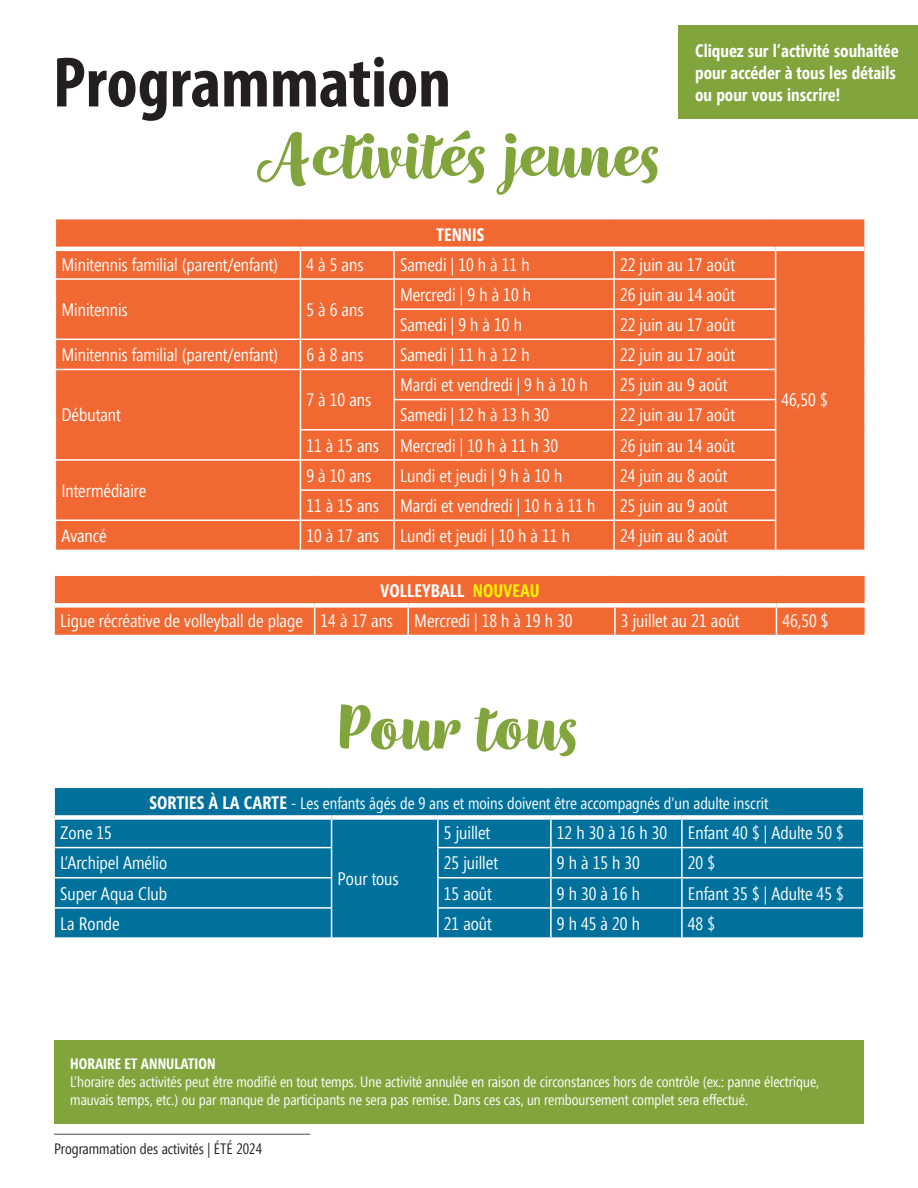
<style>
.page{position:relative;width:918px;height:1188px;background:#fff}
.page>*{position:absolute;margin:0;border:0;box-sizing:border-box;transform-origin:0 0}
.t1{font:700 72px "Wreath";color:#81a43d}
.t2{font:72px "Myriad Variable Concept";color:#231f20}
.t3{font:18px "Segoe Condensed";color:#fff}
.t4{font:700 18px/21.6px "Segoe Condensed";color:#fff}
.t5{font:16.5px "Segoe Condensed";color:#fff}
.t6{font:15px/18px "Segoe Condensed";color:#fff}
.t7{font:15px "Segoe Condensed";color:#231f20}
.t8{font:700 15px "Segoe Condensed";color:#fff}
.s1{color:#fff101}
.s2{font-weight:700;font-size:18px}
</style>
<div class="page">
<hr style="left:54px;top:1134px;width:256px;height:1px;background:#4b4c4d">
<div style="left:679px;top:26px;width:239px;height:93px;background:#81a43d"></div>
<div style="left:54px;top:1040px;width:810px;height:83px;background:#81a43d"></div>
<div style="left:56px;top:219px;width:808px;height:331px;background:#f26832"></div>
<svg style="left:56px;top:251px;width:720px;height:299px;background:#f26e3b"></svg>
<hr style="left:56px;top:247px;width:244px;height:4px;background:#fff">
<hr style="left:300px;top:247px;width:94px;height:4px;background:#fff">
<hr style="left:394px;top:247px;width:220px;height:4px;background:#fff">
<hr style="left:614px;top:247px;width:162px;height:4px;background:#fff">
<hr style="left:776px;top:247px;width:88px;height:4px;background:#fff">
<div style="left:55px;top:788px;width:808px;height:149px;background:#00719c"></div>
<hr style="left:53px;top:847px;width:279px;height:1px;background:#fff">
<hr style="left:53px;top:877px;width:279px;height:2px;background:#fff">
<hr style="left:53px;top:907px;width:279px;height:2px;background:#fff">
<hr style="left:437px;top:820px;width:2px;height:27px;background:#fff">
<hr style="left:550px;top:820px;width:2px;height:27px;background:#fff">
<hr style="left:681px;top:820px;width:2px;height:27px;background:#fff">
<hr style="left:437px;top:847px;width:114px;height:1px;background:#fff">
<hr style="left:437px;top:848px;width:2px;height:29px;background:#fff">
<hr style="left:551px;top:847px;width:131px;height:1px;background:#fff">
<hr style="left:550px;top:848px;width:2px;height:29px;background:#fff">
<hr style="left:682px;top:847px;width:183px;height:1px;background:#fff">
<hr style="left:681px;top:848px;width:2px;height:29px;background:#fff">
<hr style="left:437px;top:877px;width:114px;height:2px;background:#fff">
<hr style="left:437px;top:879px;width:2px;height:28px;background:#fff">
<hr style="left:551px;top:877px;width:131px;height:2px;background:#fff">
<hr style="left:550px;top:879px;width:2px;height:28px;background:#fff">
<hr style="left:682px;top:877px;width:183px;height:2px;background:#fff">
<hr style="left:681px;top:879px;width:2px;height:28px;background:#fff">
<svg style="left:331px;top:820px;width:1px;height:117px"></svg>
<hr style="left:437px;top:907px;width:114px;height:2px;background:#fff">
<hr style="left:437px;top:909px;width:2px;height:28px;background:#fff">
<hr style="left:551px;top:907px;width:131px;height:2px;background:#fff">
<hr style="left:550px;top:909px;width:2px;height:28px;background:#fff">
<hr style="left:682px;top:907px;width:183px;height:2px;background:#fff">
<hr style="left:681px;top:909px;width:2px;height:28px;background:#fff">
<div style="left:55px;top:815px;width:277px;height:5px;background:#fff"></div>
<div style="left:332px;top:815px;width:106px;height:5px;background:#fff"></div>
<div style="left:438px;top:815px;width:113px;height:5px;background:#fff"></div>
<div style="left:551px;top:815px;width:131px;height:5px;background:#fff"></div>
<div style="left:682px;top:815px;width:181px;height:5px;background:#fff"></div>
<div style="left:52px;top:785px;width:814px;height:155px;border:2px solid #fff"></div>
<div style="left:55px;top:576px;width:808px;height:59px;background:#f26832"></div>
<svg style="left:314px;top:608px;width:1px;height:27px"></svg>
<hr style="left:407px;top:608px;width:2px;height:27px;background:#fff">
<hr style="left:614px;top:608px;width:2px;height:27px;background:#fff">
<svg style="left:776px;top:608px;width:1px;height:27px"></svg>
<div style="left:55px;top:603px;width:260px;height:5px;background:#fff"></div>
<div style="left:315px;top:603px;width:93px;height:5px;background:#fff"></div>
<div style="left:408px;top:603px;width:207px;height:5px;background:#fff"></div>
<div style="left:615px;top:603px;width:161px;height:5px;background:#fff"></div>
<div style="left:776px;top:603px;width:89px;height:5px;background:#fff"></div>
<p class="t2" style="left:53px;top:40px;width:400px">Programmation</p>
<p class="t1" style="left:256px;top:111px;width:407px">Activités jeunes</p>
<p class="t4" style="left:436px;top:224px;width:50px">TENNIS</p>
<p class="t4" style="left:695px;top:40px;width:205px">Cliquez sur l’activité souhaitée pour accéder à tous les détails</p>
<p class="t4" style="left:695px;top:84px;width:147px">ou pour vous inscrire!</p>
<p class="t3" style="left:61px;top:253px;width:219px">Minitennis familial (parent/enfant)</p>
<p class="t3" style="left:306px;top:253px;width:59px">4 à 5 ans</p>
<p class="t3" style="left:400px;top:253px;width:131px">Samedi | 10 h à 11 h</p>
<p class="t3" style="left:620px;top:253px;width:117px">22 juin au 17 août</p>
<p class="t3" style="left:61px;top:298px;width:68px">Minitennis</p>
<p class="t3" style="left:306px;top:298px;width:59px">5 à 6 ans</p>
<p class="t3" style="left:400px;top:283px;width:133px">Mercredi | 9 h à 10 h</p>
<p class="t3" style="left:620px;top:283px;width:117px">26 juin au 14 août</p>
<p class="t3" style="left:400px;top:314px;width:123px">Samedi | 9 h à 10 h</p>
<p class="t3" style="left:620px;top:314px;width:117px">22 juin au 17 août</p>
<p class="t3" style="left:61px;top:344px;width:219px">Minitennis familial (parent/enfant)</p>
<p class="t3" style="left:306px;top:344px;width:59px">6 à 8 ans</p>
<p class="t3" style="left:400px;top:344px;width:131px">Samedi | 11 h à 12 h</p>
<p class="t3" style="left:620px;top:344px;width:117px">22 juin au 17 août</p>
<p class="t3" style="left:61px;top:404px;width:61px">Débutant</p>
<p class="t3" style="left:61px;top:479px;width:86px">Intermédiaire</p>
<p class="t3" style="left:306px;top:389px;width:66px">7 à 10 ans</p>
<p class="t3" style="left:400px;top:374px;width:189px">Mardi et vendredi | 9 h à 10 h</p>
<p class="t3" style="left:620px;top:374px;width:109px">25 juin au 9 août</p>
<p class="t3" style="left:400px;top:404px;width:151px">Samedi | 12 h à 13 h 30</p>
<p class="t3" style="left:620px;top:404px;width:117px">22 juin au 17 août</p>
<p class="t3" style="left:306px;top:434px;width:74px">11 à 15 ans</p>
<p class="t3" style="left:400px;top:434px;width:160px">Mercredi | 10 h à 11 h 30</p>
<p class="t3" style="left:620px;top:434px;width:117px">26 juin au 14 août</p>
<p class="t3" style="left:306px;top:464px;width:66px">9 à 10 ans</p>
<p class="t3" style="left:400px;top:464px;width:164px">Lundi et jeudi | 9 h à 10 h</p>
<p class="t3" style="left:620px;top:464px;width:109px">24 juin au 8 août</p>
<p class="t3" style="left:306px;top:494px;width:74px">11 à 15 ans</p>
<p class="t3" style="left:400px;top:494px;width:197px">Mardi et vendredi | 10 h à 11 h</p>
<p class="t3" style="left:620px;top:494px;width:109px">25 juin au 9 août</p>
<p class="t3" style="left:61px;top:525px;width:47px">Avancé</p>
<p class="t3" style="left:306px;top:525px;width:74px">10 à 17 ans</p>
<p class="t3" style="left:400px;top:525px;width:172px">Lundi et jeudi | 10 h à 11 h</p>
<p class="t3" style="left:620px;top:525px;width:109px">24 juin au 8 août</p>
<p class="t4" style="left:380px;top:580px;width:161px">VOLLEYBALL <span class="s1">NOUVEAU</span></p>
<p class="t3" style="left:782px;top:389px;width:48px">46,50 $</p>
<p class="t3" style="left:60px;top:610px;width:244px">Ligue récréative de volleyball de plage</p>
<p class="t3" style="left:321px;top:610px;width:74px">14 à 17 ans</p>
<p class="t3" style="left:414px;top:610px;width:160px">Mercredi | 18 h à 19 h 30</p>
<p class="t3" style="left:621px;top:610px;width:120px">3 juillet au 21 août</p>
<p class="t3" style="left:782px;top:610px;width:48px">46,50 $</p>
<p class="t1" style="left:338px;top:683px;width:244px">Pour tous</p>
<p class="t3" style="left:60px;top:822px;width:53px">Zone 15</p>
<p class="t5" style="left:150px;top:793px;width:620px"><span class="s2">SORTIES À LA CARTE</span> - Les enfants âgés de 9 ans et moins doivent être accompagnés d’un adulte inscrit</p>
<p class="t3" style="left:444px;top:822px;width:48px">5 juillet</p>
<p class="t3" style="left:557px;top:822px;width:112px">12 h 30 à 16 h 30</p>
<p class="t3" style="left:688px;top:822px;width:157px">Enfant 40 $ | Adulte 50 $</p>
<p class="t3" style="left:60px;top:852px;width:109px">L’Archipel Amélio</p>
<p class="t3" style="left:444px;top:852px;width:56px">25 juillet</p>
<p class="t3" style="left:557px;top:852px;width:85px">9 h à 15 h 30</p>
<p class="t3" style="left:688px;top:852px;width:29px">20 $</p>
<p class="t3" style="left:60px;top:882px;width:109px">Super Aqua Club</p>
<p class="t3" style="left:444px;top:882px;width:50px">15 août</p>
<p class="t3" style="left:557px;top:882px;width:85px">9 h 30 à 16 h</p>
<p class="t3" style="left:688px;top:882px;width:157px">Enfant 35 $ | Adulte 45 $</p>
<p class="t3" style="left:60px;top:912px;width:61px">La Ronde</p>
<p class="t3" style="left:444px;top:912px;width:50px">21 août</p>
<p class="t3" style="left:557px;top:912px;width:85px">9 h 45 à 20 h</p>
<p class="t3" style="left:688px;top:912px;width:29px">48 $</p>
<p class="t3" style="left:338px;top:867px;width:63px">Pour tous</p>
<p class="t8" style="left:70px;top:1055px;width:147px">HORAIRE ET ANNULATION</p>
<p class="t6" style="left:70px;top:1073px;width:750px">L’horaire des activités peut être modifié en tout temps. Une activité annulée en raison de circonstances hors de contrôle (ex.: panne électrique, mauvais temps, etc.) ou par manque de participants ne sera pas remise. Dans ces cas, un remboursement complet sera effectué.</p>
<p class="t7" style="left:54px;top:1139px;width:210px">Programmation des activités | ÉTÉ 2024</p>
</div>
